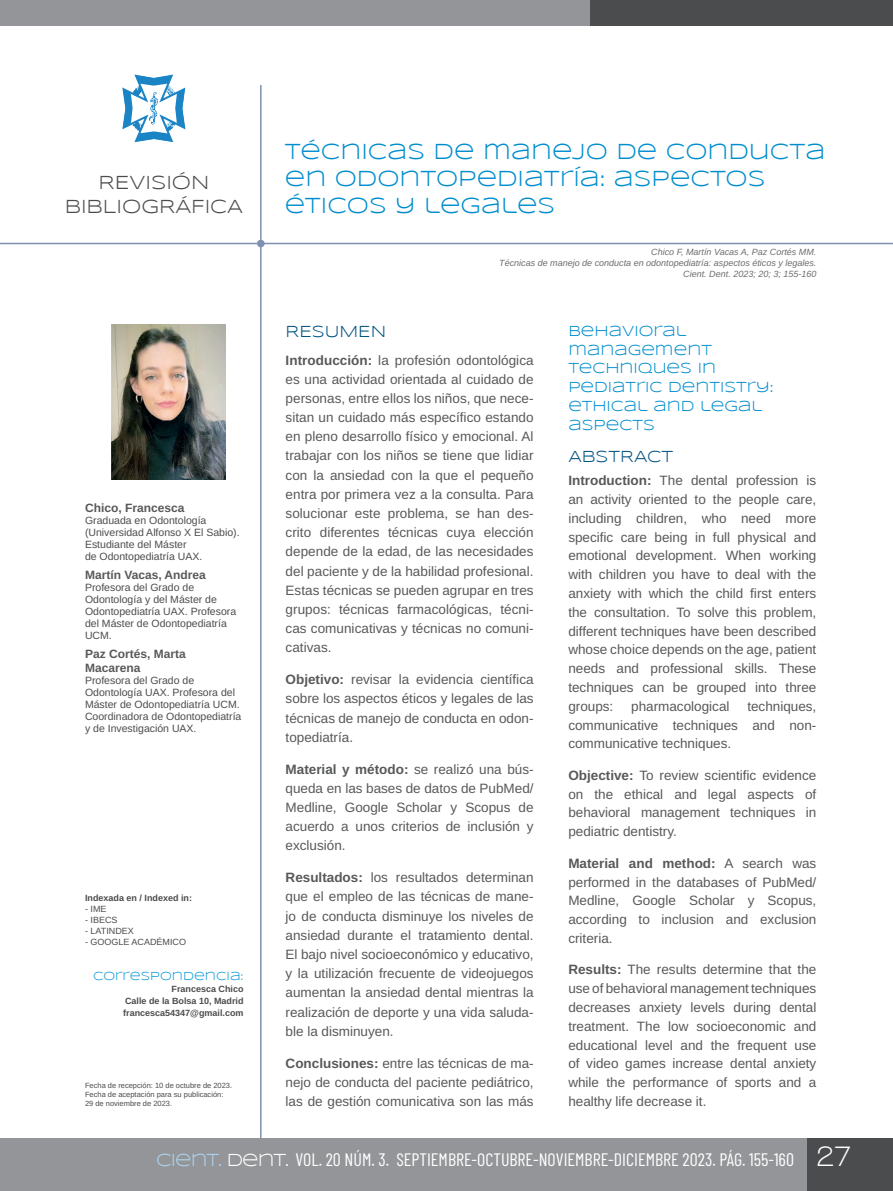
<style>
.page{position:relative;width:893px;height:1191px;background:#fff}
.page>*{position:absolute;margin:0;border:0;box-sizing:border-box;transform-origin:0 0}
.t1{font:22.5px/27px "Syncopate";color:#008dce}
.t2{font:19.5px/23.4px "Syncopate";color:#4b4c4d;text-align:center}
.t3{font:18px "Barlow Condensed";color:#fff}
.t4{font:16.5px "Syncopate";color:#015382}
.t5{font:15px/18.8px "Syncopate";color:#008dce}
.t6{font:13.5px/19.2px "Arimo";color:#57585a;text-align:justify}
.t7{font:700 12px/14.4px "Arimo";color:#57585a}
.t8{font:12px "Syncopate";color:#0a99d5}
.t9{font:10.5px/12px "Arimo";color:#4b4c4d}
.t10{font:italic 9px/10.8px "Arimo";color:#6c6d70;text-align:right}
.t11{font:700 9px/12px "Arimo";color:#4b4c4d;text-align:justify}
.t12{font:9px "Arimo";color:#4b4c4d}
.t13{font:7.5px/9px "Arimo";color:#4b4c4d}
.s1{font-weight:700}
.s2{font-family:"Syncopate";color:#add2ed}
.s3{font-family:"Syncopate"}
.s4{font-family:"Walkway";font-weight:700;font-size:30px}
</style>
<div class="page">
<hr style="left:260px;top:85px;width:2px;height:1086px;background:#7e91b1">
<div style="left:0;top:1138px;width:893px;height:53px;background:#939598"></div>
<div style="left:808px;top:1138px;width:85px;height:53px;background:#4b4c4d"></div>
<div style="left:0;top:0;width:893px;height:25px;background:#939598"></div>
<div style="left:591px;top:0;width:302px;height:25px;background:#4b4c4d"></div>
<hr style="left:0;top:243px;width:893px;height:1px;background:#7e91b1">
<div style="left:257px;top:240px;width:8px;height:7px;background:#7e91b1;border-radius:50%"></div>
<svg style="left:122px;top:74px;width:64px;height:68px"></svg>
<img style="left:111px;top:324px;width:115px;height:155px">
<h2 class="t2" style="left:65px;top:171px;width:180px">REVISIÓN<br>BIBLIOGRÁFICA</h2>
<p class="t7" style="left:85px;top:501px;width:101px">Chico, Francesca</p>
<p class="t9" style="left:85px;top:515px;width:156px">Graduada en Odontología (Universidad Alfonso X El Sabio).<br>Estudiante del Máster<br>de Odontopediatría UAX.</p>
<p class="t7" style="left:85px;top:568px;width:122px">Martín Vacas, Andrea</p>
<p class="t9" style="left:85px;top:581px;width:153px">Profesora del Grado de<br>Odontología y del Máster de<br>Odontopediatría UAX. Profesora del Máster de Odontopediatría<br>UCM.</p>
<p class="t7" style="left:85px;top:646px;width:102px">Paz Cortés, Marta<br>Macarena</p>
<p class="t9" style="left:85px;top:674px;width:158px">Profesora del Grado de<br>Odontología UAX. Profesora del<br>Máster de Odontopediatría UCM.<br>Coordinadora de Odontopediatría y de Investigación UAX.</p>
<p class="t11" style="left:85px;top:892px;width:109px">Indexada en / Indexed in:</p>
<p class="t12" style="left:85px;top:902px;width:23px">- IME</p>
<p class="t12" style="left:85px;top:913px;width:34px">- IBECS</p>
<p class="t12" style="left:85px;top:924px;width:50px">- LATINDEX</p>
<p class="t12" style="left:85px;top:935px;width:103px">- GOOGLE ACADÉMICO</p>
<p class="t8" style="left:93px;top:969px;width:152px">CORRESPONDENCIA:</p>
<p class="t11" style="left:123px;top:983px;width:122px;text-indent:48px">Francesca Chico Calle de la Bolsa 10, Madrid francesca54347@gmail.com</p>
<p class="t13" style="left:85px;top:1080px;width:149px">Fecha de recepción: 10 de octubre de 2023.<br>Fecha de aceptación para su publicación:<br>29 de noviembre de 2023.</p>
<h1 class="t1" style="left:285px;top:138px;width:542px">TÉCNICAS DE MANEJO DE CONDUCTA<br>EN ODONTOPEDIATRÍA: ASPECTOS<br>ÉTICOS Y LEGALES</h1>
<p class="t10" style="left:499px;top:247px;width:319px">Chico F, Martín Vacas A, Paz Cortés MM.<br>Técnicas de manejo de conducta en odontopediatría: aspectos éticos y legales.<br>Cient. Dent. 2023; 20; 3; 155-160</p>
<p class="t4" style="left:286px;top:322px;width:102px">RESUMEN</p>
<p class="t6" style="left:286px;top:350px;width:250px"><span class="s1">Introducción:</span> la profesión odontológica es una actividad orientada al cuidado de personas, entre ellos los niños, que nece&shy;sitan un cuidado más específico estando en pleno desarrollo físico y emocional. Al trabajar con los niños se tiene que lidiar con la ansiedad con la que el pequeño entra por primera vez a la consulta. Para solucionar este problema, se han des&shy;crito diferentes técnicas cuya elección depende de la edad, de las necesidades del paciente y de la habilidad profesional.<br>Estas técnicas se pueden agrupar en tres grupos: técnicas farmacológicas, técni&shy;cas comunicativas y técnicas no comuni&shy;cativas.</p>
<p class="t6" style="left:286px;top:670px;width:250px"><span class="s1">Objetivo:</span> revisar la evidencia científica sobre los aspectos éticos y legales de las técnicas de manejo de conducta en odon&shy;topediatría.</p>
<p class="t6" style="left:286px;top:759px;width:250px"><span class="s1">Material y método:</span> se realizó una bús&shy;queda en las bases de datos de PubMed/ Medline, Google Scholar y Scopus de acuerdo a unos criterios de inclusión y exclusión.</p>
<p class="t6" style="left:286px;top:868px;width:250px"><span class="s1">Resultados:</span> los resultados determinan que el empleo de las técnicas de mane&shy;jo de conducta disminuye los niveles de ansiedad durante el tratamiento dental.<br>El bajo nivel socioeconómico y educativo, y la utilización frecuente de videojuegos aumentan la ansiedad dental mientras la realización de deporte y una vida saluda&shy;ble la disminuyen.</p>
<p class="t6" style="left:286px;top:1053px;width:250px"><span class="s1">Conclusiones:</span> entre las técnicas de ma&shy;nejo de conducta del paciente pediátrico, las de gestión comunicativa son las más</p>
<p class="t5" style="left:568px;top:321px;width:207px">BEHAVIORAL<br>MANAGEMENT<br>TECHNIQUES IN<br>PEDIATRIC DENTISTRY:<br>ETHICAL AND LEGAL<br>ASPECTS</p>
<p class="t4" style="left:568px;top:447px;width:106px">ABSTRACT</p>
<p class="t6" style="left:568px;top:471px;width:250px;line-height:18.8px"><span class="s1">Introduction:</span> The dental profession is an activity oriented to the people care, including children, who need more specific care being in full physical and emotional development. When working with children you have to deal with the anxiety with which the child first enters the consultation. To solve this problem, different techniques have been described whose choice depends on the age, patient needs and professional skills. These techniques can be grouped into three groups:</p>
<p class="t6" style="left:568px;top:697px;width:250px;line-height:18.8px;text-indent:179px">techniques, communicative techniques and non&shy;communicative techniques.</p>
<p class="t6" style="left:568px;top:766px;width:250px;line-height:18.8px"><span class="s1">Objective:</span> To review scientific evidence on the ethical and legal aspects of behavioral management techniques in pediatric dentistry.</p>
<p class="t6" style="left:568px;top:854px;width:250px;line-height:18.8px"><span class="s1">Material and method:</span> A search was performed in the databases of PubMed/ Medline, Google Scholar y Scopus, according to inclusion and exclusion criteria.</p>
<p class="t6" style="left:568px;top:960px;width:250px;line-height:18.8px"><span class="s1">Results:</span> The results determine that the use of behavioral management techniques decreases anxiety levels during dental treatment. The low socioeconomic and educational level and the frequent use of video games increase dental anxiety while the performance of sports and a healthy life decrease it.</p>
<p class="t6" style="left:631px;top:696px;width:100px">pharmacological</p>
<h3 class="t3" style="left:156px;top:1146px;width:697px"><span class="s2">CIENT.</span> <span class="s3">DENT.</span> VOL. 20 NÚM. 3. SEPTIEMBRE-OCTUBRE-NOVIEMBRE-DICIEMBRE 2023. PÁG. 155-160 <span class="s4">27</span></h3>
</div>
